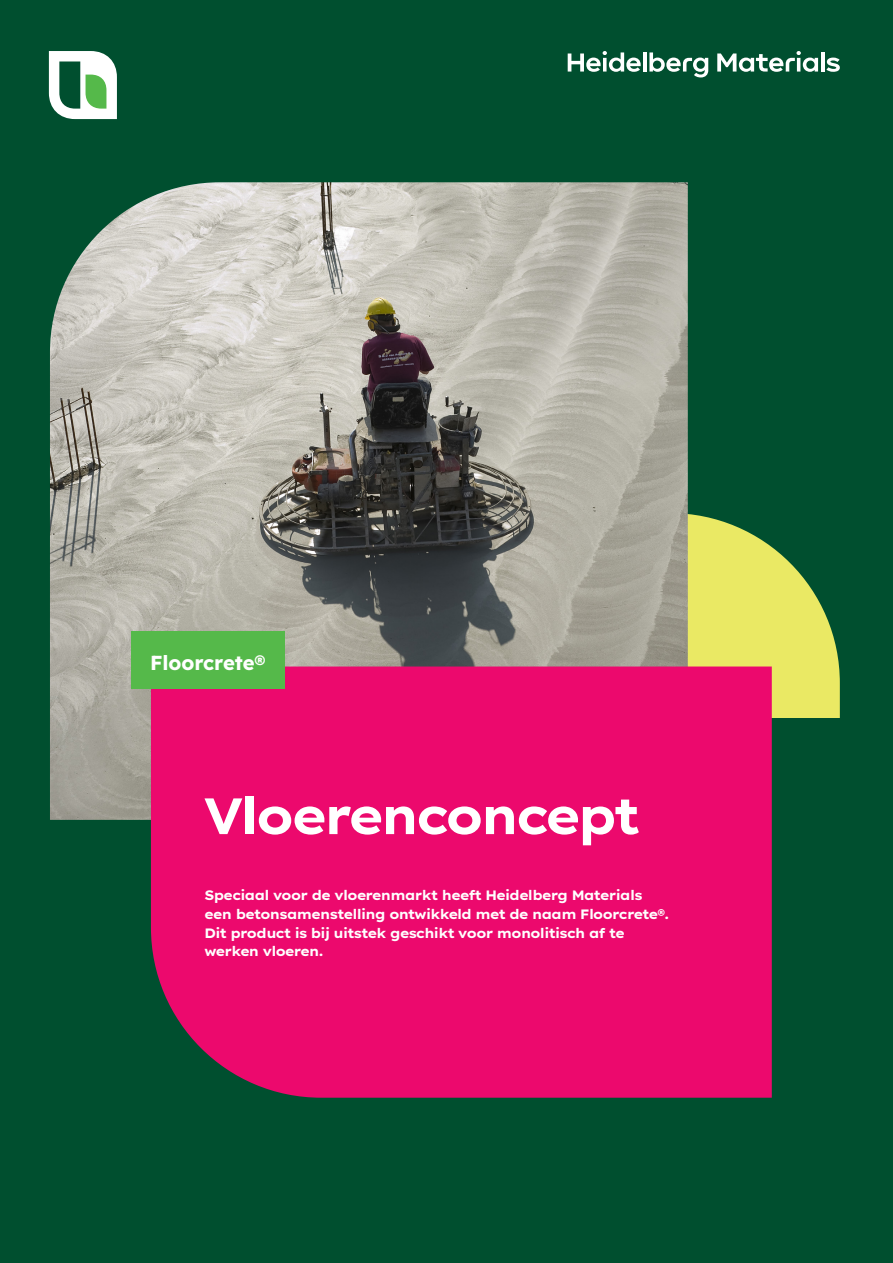
<style>
.page{position:relative;width:893px;height:1263px;background:#004f2f}
.page>*{position:absolute;margin:0;border:0;box-sizing:border-box;transform-origin:0 0}
.Kop_cover{font:700 51px "Lexend Exa HM";letter-spacing:-.01em;color:#fff}
.t1{font:700 20.25px "Lexend";color:#fff}
.Platte_tekst{font:700 13.5px "Lexend Exa HM";color:#fff}
</style>
<div class="page">
<svg style="left:688px;top:514px;width:152px;height:203px"></svg>
<img style="left:50px;top:182px;width:638px;height:638px">
<div style="left:151px;top:666px;width:621px;height:432px;background:#ec096d"></div>
<svg style="left:49px;top:51px;width:68px;height:68px"></svg>
<svg style="left:568px;top:51px;width:73px;height:21px"></svg>
<hr style="left:643px;top:52px;width:3px;height:20px;background:#fff">
<svg style="left:649px;top:52px;width:59px;height:25px"></svg>
<svg style="left:717px;top:51px;width:101px;height:21px"></svg>
<hr style="left:821px;top:52px;width:4px;height:20px;background:#fff">
<svg style="left:826px;top:58px;width:14px;height:14px"></svg>
<div style="left:131px;top:631px;width:153px;height:57px;background:#55b94a"></div>
<p class="t1" style="left:150px;top:648px;width:116px">Floorcrete®</p>
<p class="Kop_cover" style="left:205px;top:775px;width:436px">Vloerenconcept</p>
<p class="Platte_tekst" style="left:205px;top:884px;width:439px">Speciaal voor de vloerenmarkt heeft Heidelberg Materials</p>
<p class="Platte_tekst" style="left:205px;top:903px;width:465px">een betonsamenstelling ontwikkeld met de naam Floorcrete®.</p>
<p class="Platte_tekst" style="left:205px;top:922px;width:421px">Dit product is bij uitstek geschikt voor monolitisch af te</p>
<p class="Platte_tekst" style="left:205px;top:941px;width:120px">werken vloeren.</p>
</div>
